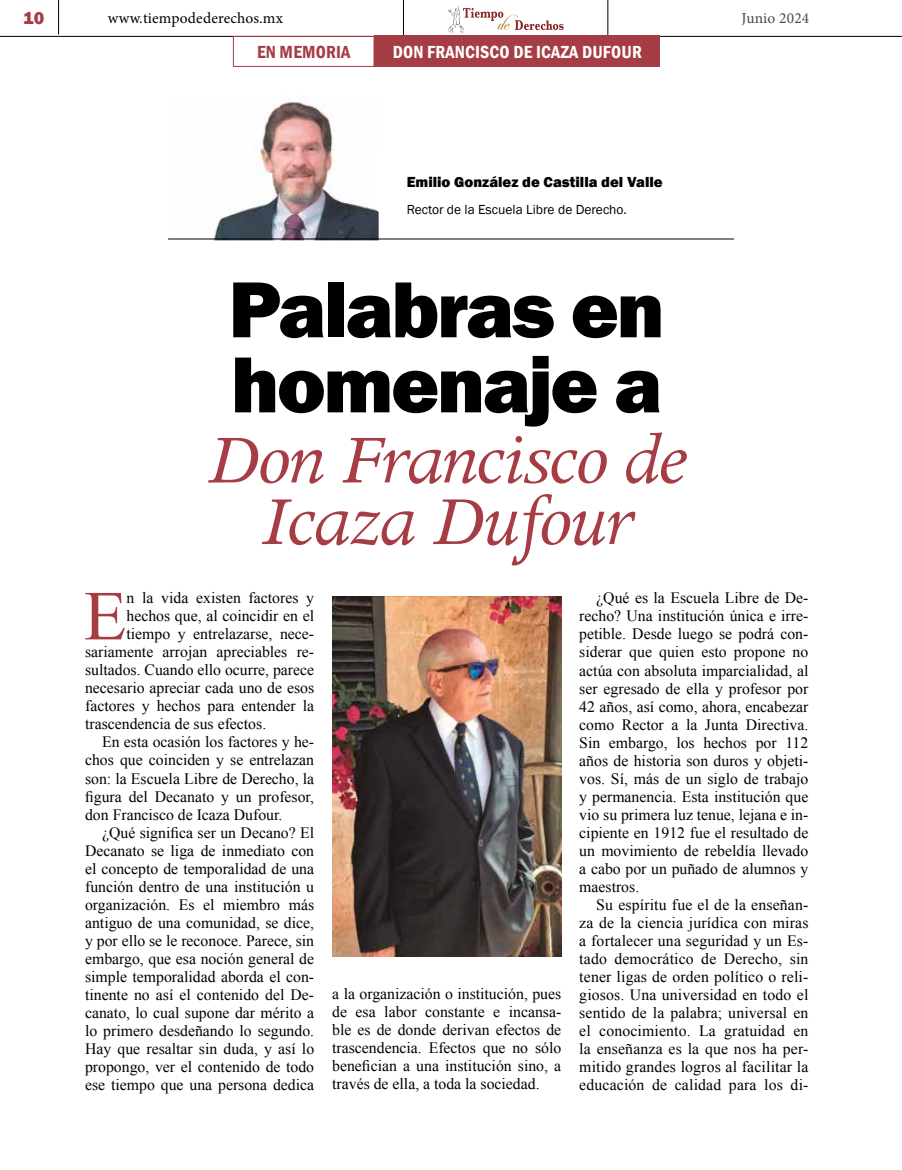
<style>
.page{position:relative;width:902px;height:1170px;background:#fff}
.page>*{position:absolute;margin:0;border:0;box-sizing:border-box;transform-origin:0 0}
.t1{font:800 82.2px/75px "Franklin Gothic";letter-spacing:-.03em;color:#000}
.t2{font:italic 77.25px/61.5px "Apollo MT Std";letter-spacing:-.03em;color:#a63c44;text-align:center}
.t3{font:70.05px "Times New Roman";color:#a53c44}
.t4{font:600 condensed 18px "Franklin Gothic";letter-spacing:.01em;color:#fff}
.t5{font:600 condensed 18px "Franklin Gothic";letter-spacing:.01em;color:#a63c44}
.t6{font:800 18px "Franklin Gothic";color:#a63c44}
.t7{font:15.75px/18px "Times New Roman";color:#000;text-align:justify}
.t8{font:15.45px "Minion Pro";letter-spacing:.01em;color:#000}
.t9{font:15.45px "Minion Pro";letter-spacing:.01em;color:#4a4a49}
.t10{font:800 15px "Franklin Gothic";color:#000}
.t11{font:13.5px "Franklin Gothic";color:#000}
</style>
<div class="page">
<hr style="left:58px;top:0;width:1px;height:34px;background:#000">
<hr style="left:0;top:36px;width:901px;height:1px;background:#000">
<hr style="left:403px;top:0;width:1px;height:36px;background:#000">
<hr style="left:607px;top:0;width:1px;height:36px;background:#000">
<svg style="left:448px;top:5px;width:115px;height:29px"></svg>
<img style="left:169px;top:102px;width:209px;height:137px">
<div style="left:233px;top:36px;width:141px;height:31px;border:1px solid #a63c44"></div>
<div style="left:374px;top:36px;width:286px;height:31px;background:#a63c44"></div>
<hr style="left:168px;top:239px;width:565px;height:1px;background:#000">
<img style="left:332px;top:596px;width:229px;height:360px">
<p class="t6" style="left:23px;top:6px;width:23px">10</p>
<p class="t8" style="left:108px;top:8px;width:177px">www.tiempodederechos.mx</p>
<p class="t9" style="left:741px;top:8px;width:69px">Junio 2024</p>
<p class="t5" style="left:257px;top:40px;width:95px">EN MEMORIA</p>
<p class="t4" style="left:393px;top:40px;width:251px">DON FRANCISCO DE ICAZA DUFOUR</p>
<p class="t10" style="left:406px;top:172px;width:257px">Emilio González de Castilla del Valle</p>
<p class="t11" style="left:406px;top:201px;width:222px">Rector de la Escuela Libre de Derecho.</p>
<h1 class="t1" style="left:228px;top:272px;width:437px">Palabras en homenaje a</h1>
<h2 class="t2" style="left:206px;top:435px;width:483px">Don Francisco de<br>Icaza Dufour</h2>
<h3 class="t3" style="left:84px;top:568px;width:44px">E</h3>
<p class="t7" style="left:126px;top:588px;width:189px">n la vida existen factores y</p>
<p class="t7" style="left:126px;top:606px;width:189px">hechos que, al coincidir en el</p>
<p class="t7" style="left:126px;top:624px;width:189px">tiempo y entrelazarse, nece-</p>
<p class="t7" style="left:85px;top:643px;width:230px">sariamente arrojan apreciables re-</p>
<p class="t7" style="left:85px;top:661px;width:230px">sultados. Cuando ello ocurre, parece</p>
<p class="t7" style="left:85px;top:679px;width:230px">necesario apreciar cada uno de esos</p>
<p class="t7" style="left:85px;top:697px;width:230px">factores y hechos para entender la</p>
<p class="t7" style="left:85px;top:715px;width:183px">trascendencia de sus efectos.</p>
<p class="t7" style="left:102px;top:733px;width:213px">En esta ocasión los factores y he-</p>
<p class="t7" style="left:85px;top:751px;width:230px">chos que coinciden y se entrelazan</p>
<p class="t7" style="left:85px;top:769px;width:230px">son: la Escuela Libre de Derecho, la</p>
<p class="t7" style="left:85px;top:787px;width:230px">figura del Decanato y un profesor,</p>
<p class="t7" style="left:85px;top:805px;width:199px">don Francisco de Icaza Dufour.</p>
<p class="t7" style="left:102px;top:823px;width:213px">¿Qué significa ser un Decano? El</p>
<p class="t7" style="left:85px;top:841px;width:230px">Decanato se liga de inmediato con</p>
<p class="t7" style="left:85px;top:859px;width:230px">el concepto de temporalidad de una</p>
<p class="t7" style="left:85px;top:877px;width:230px">función dentro de una institución u</p>
<p class="t7" style="left:85px;top:895px;width:230px">organización. Es el miembro más</p>
<p class="t7" style="left:85px;top:913px;width:230px">antiguo de una comunidad, se dice,</p>
<p class="t7" style="left:85px;top:931px;width:230px">y por ello se le reconoce. Parece, sin</p>
<p class="t7" style="left:85px;top:949px;width:230px">embargo, que esa noción general de</p>
<p class="t7" style="left:85px;top:967px;width:230px">simple temporalidad aborda el con-</p>
<p class="t7" style="left:85px;top:985px;width:230px">tinente no así el contenido del De-</p>
<p class="t7" style="left:85px;top:1003px;width:230px">canato, lo cual supone dar mérito a</p>
<p class="t7" style="left:85px;top:1021px;width:230px">lo primero desdeñando lo segundo.</p>
<p class="t7" style="left:85px;top:1039px;width:230px">Hay que resaltar sin duda, y así lo</p>
<p class="t7" style="left:85px;top:1057px;width:230px">propongo, ver el contenido de todo</p>
<p class="t7" style="left:85px;top:1075px;width:230px">ese tiempo que una persona dedica</p>
<p class="t7" style="left:332px;top:984px;width:230px">a la organización o institución, pues de esa labor constante e incansa&shy;ble es de donde derivan efectos de trascendencia. Efectos que no sólo benefician a una institución sino, a través de ella, a toda la sociedad.</p>
<p class="t7" style="left:579px;top:589px;width:230px;text-indent:17px">¿Qué es la Escuela Libre de De&shy;recho? Una institución única e irre&shy;petible. Desde luego se podrá con&shy;siderar que quien esto propone no actúa con absoluta imparcialidad, al ser egresado de ella y profesor por 42 años, así como, ahora, encabezar como Rector a la Junta Directiva.<br>Sin embargo, los hechos por 112 años de historia son duros y objeti&shy;vos. Sí, más de un siglo de trabajo y permanencia. Esta institución que vio su primera luz tenue, lejana e in&shy;cipiente en 1912 fue el resultado de un movimiento de rebeldía llevado a cabo por un puñado de alumnos y maestros.</p>
<p class="t7" style="left:579px;top:895px;width:231px;text-indent:17px">Su espíritu fue el de la enseñan&shy;za de la ciencia jurídica con miras a fortalecer una seguridad y un Es&shy;tado democrático de Derecho, sin tener ligas de orden político o reli&shy;giosos. Una universidad en todo el sentido de la palabra; universal en el conocimiento. La gratuidad en la enseñanza es la que nos ha per&shy;mitido grandes logros al facilitar la educación de calidad para los di-</p>
</div>
